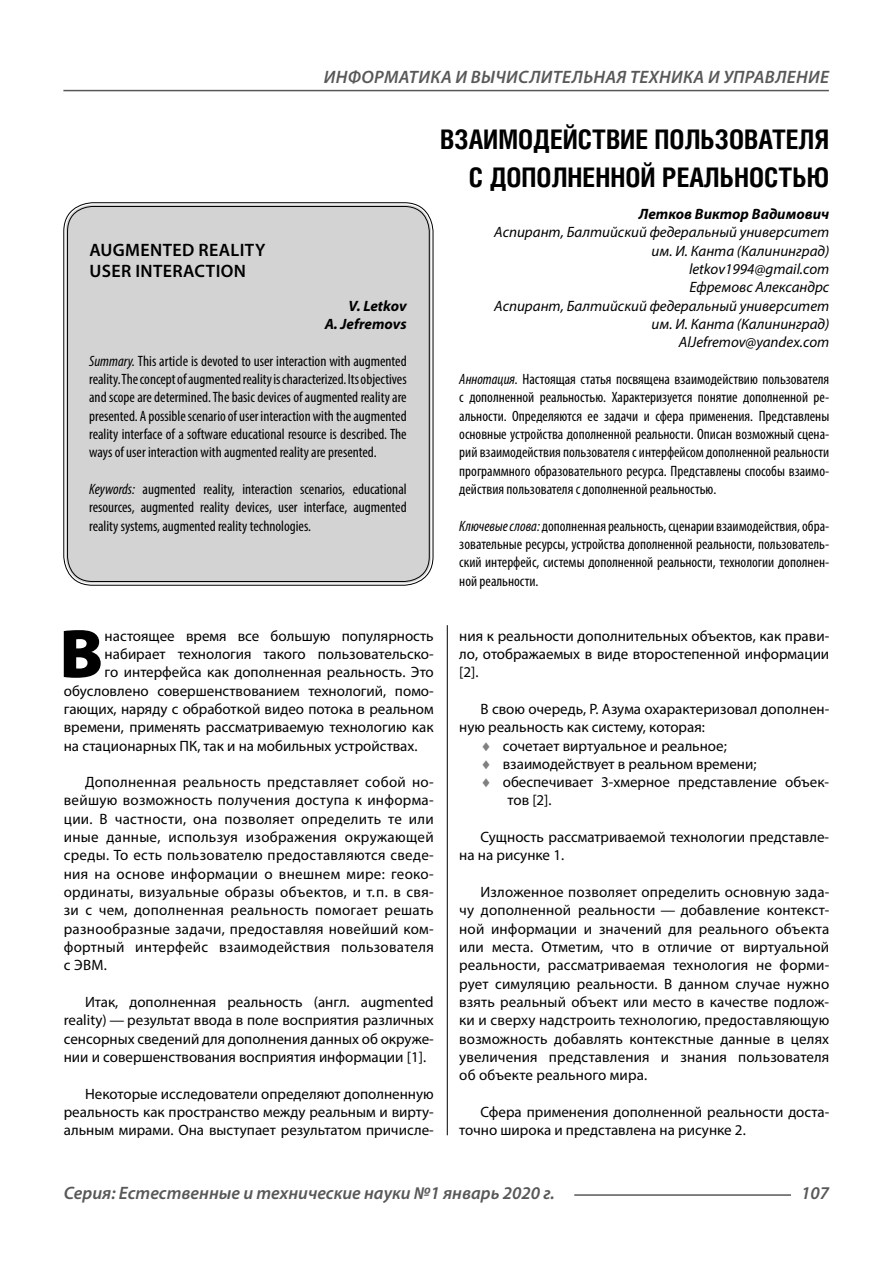
<style>
.page{position:relative;width:893px;height:1263px;background:#fff}
.page>*{position:absolute;margin:0;border:0;box-sizing:border-box;transform-origin:0 0}
.t1{font:900 69.3px "Myriad Pro";color:#000}
.t2{font:700 27px/37.5px "Helios Cond C";color:#000;text-align:right}
.t3{font:italic 600 18px "Myriad Pro";color:#585858}
.t4{font:italic 600 18px "Myriad Pro";letter-spacing:.02em;color:#585858}
.t5{font:600 18px/21.6px "Myriad Pro";letter-spacing:.02em;color:#000}
.t6{font:15px/18.3px "Myriad Pro";color:#000;text-align:justify}
.t7{font:condensed 15px/18.3px "Myriad Pro";color:#000;text-align:justify}
.t8{font:italic 15px/18.3px "Myriad Pro";color:#000;text-align:right}
.t9{font:italic 700 15px/18.3px "Myriad Pro";color:#000;text-align:right}
.s1{font-style:italic}
.s2{color:#808080}
</style>
<div class="page">
<hr style="left:447px;top:128px;width:1px;height:1007px;background:#000">
<div style="left:43px;top:0;width:786px;height:625px;background:#fff"></div>
<div style="left:66px;top:205px;width:365px;height:378px;background:#d3d3d3;border-radius:27px"></div>
<hr style="left:574px;top:1194px;width:217px;height:2px;background:#585858">
<hr style="left:63px;top:90px;width:766px;height:1px;background:#585858">
<p class="t4" style="left:324px;top:71px;width:507px">ИНФОРМАТИКА И ВЫЧИСЛИТЕЛЬНАЯ ТЕХНИКА И УПРАВЛЕНИЕ</p>
<p class="t5" style="left:89px;top:240px;width:177px">AUGMENTED REALITY<br>USER INTERACTION</p>
<p class="t9" style="left:325px;top:298px;width:84px">V. Letkov<br>A. Jefremovs</p>
<p class="t7" style="left:89px;top:353px;width:319px"><span class="s1">Summary.</span> This article is devoted to user interaction with augmented reality. The concept of augmented reality is characterized. Its objectives and scope are determined. The basic devices of augmented reality are presented. A possible scenario of user interaction with the augmented reality interface of a software educational resource is described. The ways of user interaction with augmented reality are presented.</p>
<p class="t7" style="left:89px;top:481px;width:319px"><span class="s1">Keywords:</span> augmented reality, interaction scenarios, educational resources, augmented reality devices, user interface, augmented reality systems, augmented reality technologies.</p>
<h2 class="t2" style="left:440px;top:123px;width:390px">ВЗАИМОДЕЙСТВИЕ ПОЛЬЗОВАТЕЛЯ<br>С ДОПОЛНЕННОЙ РЕАЛЬНОСТЬЮ</h2>
<p class="t9" style="left:639px;top:206px;width:192px">Летков Виктор Вадимович</p>
<p class="t8" style="left:494px;top:224px;width:337px">Аспирант, Балтийский федеральный университет им. И. Канта (Калининград)<br>letkov1994@gmail.com<br>Ефремовс Александрс<br>Аспирант, Балтийский федеральный университет им. И. Канта (Калининград)<br>AlJefremov@yandex.com</p>
<p class="t7" style="left:459px;top:371px;width:371px"><span class="s1">Аннотация.</span> Настоящая статья посвящена взаимодействию пользователя с дополненной реальностью. Характеризуется понятие дополненной ре&shy;альности. Определяются ее задачи и сфера применения. Представлены основные устройства дополненной реальности. Описан возможный сцена&shy;рий взаимодействия пользователя с интерфейсом дополненной реальности программного образовательного ресурса. Представлены способы взаимо&shy;действия пользователя с дополненной реальностью.</p>
<p class="t7" style="left:459px;top:518px;width:371px"><span class="s1">Ключевые слова:</span> дополненная реальность, сценарии взаимодействия, обра&shy;зовательные ресурсы, устройства дополненной реальности, пользователь&shy;ский интерфейс, системы дополненной реальности, технологии дополнен&shy;ной реальности.</p>
<h1 class="t1" style="left:59px;top:627px;width:45px">В</h1>
<p class="t6" style="left:105px;top:628px;width:331px">настоящее время все большую популярность</p>
<p class="t6" style="left:105px;top:646px;width:331px">набирает технология такого пользовательско-</p>
<p class="t6" style="left:105px;top:664px;width:331px">го интерфейса как дополненная реальность. Это</p>
<p class="t6" style="left:64px;top:683px;width:371px">обусловлено совершенствованием технологий, помо-</p>
<p class="t6" style="left:64px;top:701px;width:371px">гающих, наряду с обработкой видео потока в реальном</p>
<p class="t6" style="left:64px;top:719px;width:371px">времени, применять рассматриваемую технологию как</p>
<p class="t6" style="left:64px;top:738px;width:355px">на стационарных ПК, так и на мобильных устройствах.</p>
<p class="t6" style="left:64px;top:774px;width:371px;text-indent:21px">Дополненная реальность представляет собой но&shy;вейшую возможность получения доступа к информа&shy;ции. В частности, она позволяет определить те или иные данные, используя изображения окружающей среды. То есть пользователю предоставляются сведе&shy;ния на основе информации о внешнем мире: геоко&shy;ординаты, визуальные образы объектов, и т. п. в свя&shy;зи с чем, дополненная реальность помогает решать разнообразные задачи, предоставляя новейший ком&shy;фортный интерфейс взаимодействия пользователя с ЭВМ.</p>
<p class="t6" style="left:64px;top:994px;width:371px;text-indent:21px">Итак, дополненная реальность (англ. augmented reality) — результат ввода в поле восприятия различных сенсорных сведений для дополнения данных об окруже&shy;нии и совершенствования восприятия информации [1].</p>
<p class="t6" style="left:64px;top:1086px;width:371px;text-indent:21px">Некоторые исследователи определяют дополненную реальность как пространство между реальным и вирту&shy;альным мирами. Она выступает результатом причисле-</p>
<p class="t6" style="left:459px;top:628px;width:371px">ния к реальности дополнительных объектов, как прави&shy;ло, отображаемых в виде второстепенной информации [2].</p>
<p class="t6" style="left:459px;top:701px;width:371px;text-indent:21px">В свою очередь, Р. Азума охарактеризовал дополнен&shy;ную реальность как систему, которая:</p>
<p class="t6" style="left:480px;top:738px;width:248px"><span class="s2">◻</span> сочетает виртуальное и реальное;</p>
<p class="t6" style="left:480px;top:756px;width:277px"><span class="s2">◻</span> взаимодействует в реальном времени;</p>
<p class="t6" style="left:507px;top:774px;width:323px;text-indent:-27px"><span class="s2">◻</span> обеспечивает 3-хмерное представление объек&shy;тов [2].</p>
<p class="t6" style="left:459px;top:829px;width:371px;text-indent:21px">Сущность рассматриваемой технологии представле&shy;на на рисунке 1.</p>
<p class="t6" style="left:459px;top:884px;width:371px;text-indent:21px">Изложенное позволяет определить основную зада&shy;чу дополненной реальности — добавление контекст&shy;ной информации и значений для реального объекта или места. Отметим, что в отличие от виртуальной реальности, рассматриваемая технология не форми&shy;рует симуляцию реальности. В данном случае нужно взять реальный объект или место в качестве подлож&shy;ки и сверху надстроить технологию, предоставляющую возможность добавлять контекстные данные в целях увеличения представления и знания пользователя об объекте реального мира.</p>
<p class="t6" style="left:459px;top:1104px;width:371px;text-indent:21px">Сфера применения дополненной реальности доста&shy;точно широка и представлена на рисунке 2.</p>
<p class="t3" style="left:64px;top:1186px;width:493px">Серия: Естественные и технические науки №1 январь 2020 г.</p>
<p class="t3" style="left:801px;top:1186px;width:30px">107</p>
</div>
